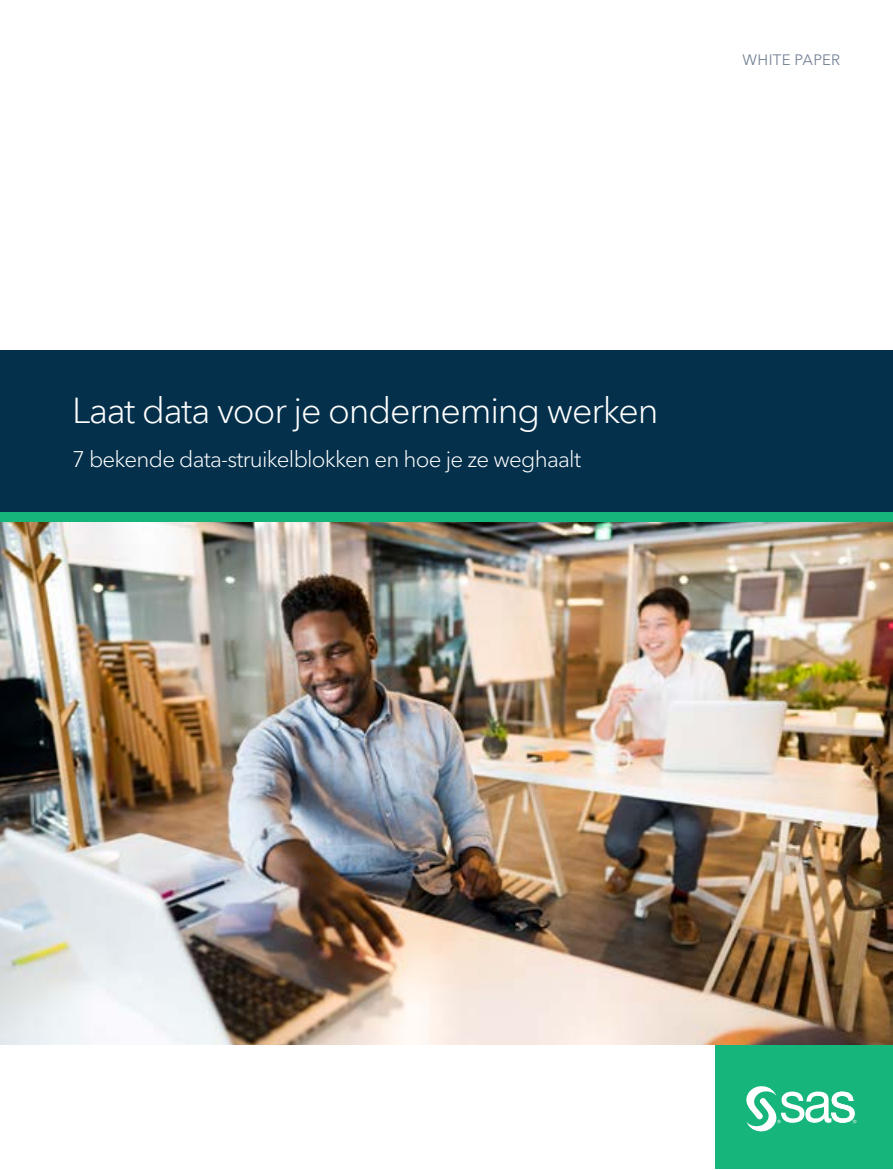
<style>
.page{position:relative;width:893px;height:1170px;background:#fff}
.page>*{position:absolute;margin:0;border:0;box-sizing:border-box;transform-origin:0 0}
.t1{font:300 36px "Avenir Nextfor SAS";letter-spacing:-.03em;color:#fff}
.t2{font:300 22.5px "Avenir Next W1 G";letter-spacing:-.035em;color:#fff}
.t3{font:15px "Avenir Next W1 G";letter-spacing:.02em;color:#768396}
</style>
<div class="page">
<div style="left:715px;top:1041px;width:178px;height:127px;background:#15b57b"></div>
<svg style="left:746px;top:1086px;width:110px;height:46px"></svg>
<div style="left:0;top:350px;width:893px;height:162px;background:#04304b"></div>
<div style="left:0;top:512px;width:893px;height:13px;background:#15b57b"></div>
<img style="left:0;top:522px;width:893px;height:522px">
<p class="t3" style="left:743px;top:51px;width:99px">WHITE PAPER</p>
<h1 class="t1" style="left:72px;top:389px;width:588px">Laat data voor je onderneming werken</h1>
<p class="t2" style="left:72px;top:445px;width:511px">7 bekende data-struikelblokken en hoe je ze weghaalt</p>
</div>
